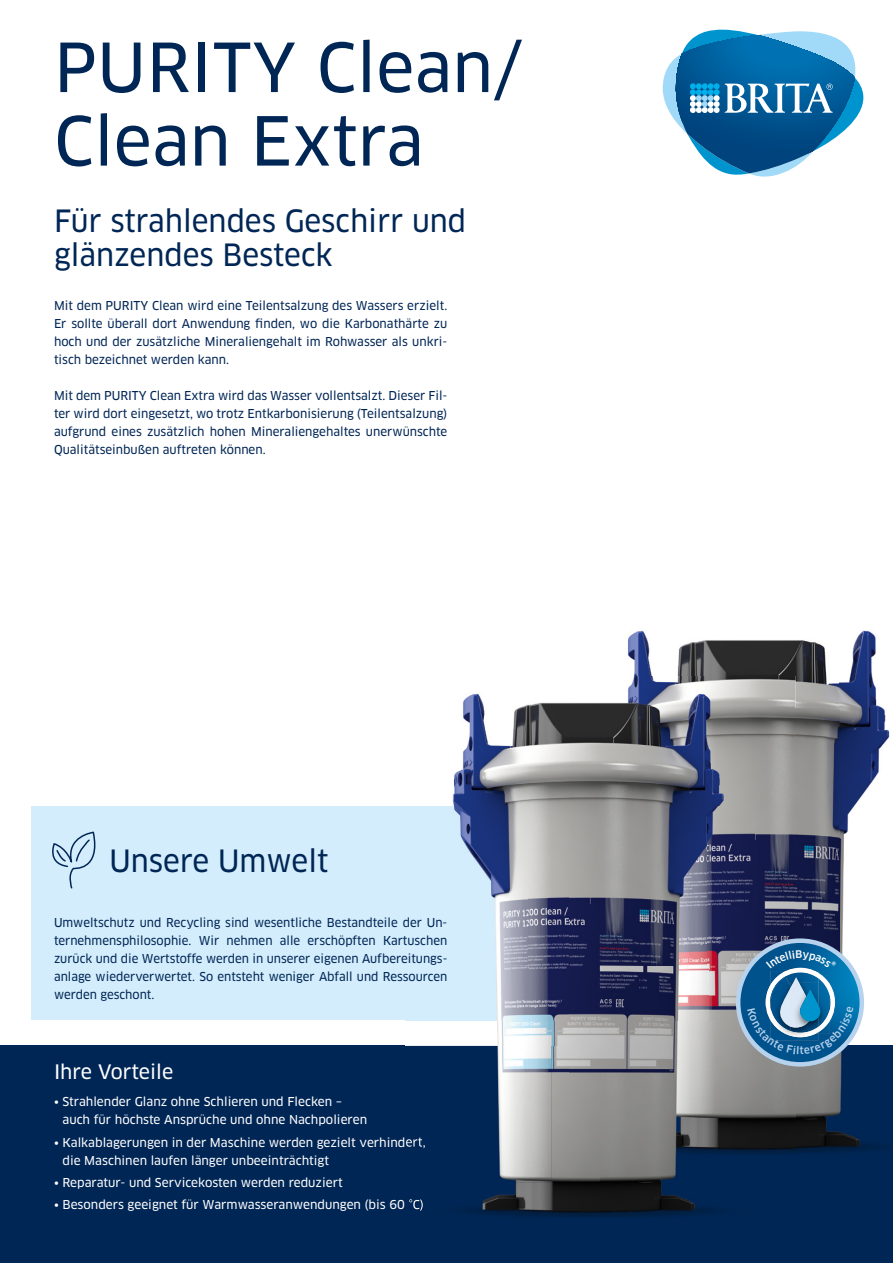
<style>
.page{position:relative;width:893px;height:1263px;background:#fff}
.page>*{position:absolute;margin:0;border:0;box-sizing:border-box;transform-origin:0 0}
.t1{font:66px/73.5px "Clan Pro News";color:#002655}
.t2{font:30px/34.5px "Clan Pro News";color:#002655}
.t3{font:19.5px "Clan Pro News";color:#fff}
.t4{font:12px/18px "Clan Pro News";color:#002655;text-align:justify}
.t5{font:12px/18px "Clan Pro News";color:#fff}
</style>
<div class="page">
<svg style="left:663px;top:30px;width:200px;height:147px"></svg>
<div style="left:31px;top:807px;width:723px;height:213px;background:#d4edfc"></div>
<div style="left:0;top:1046px;width:893px;height:217px;background:#002655"></div>
<img style="left:627px;top:630px;width:212px;height:79px">
<img style="left:839px;top:630px;width:54px;height:416px">
<img style="left:795px;top:709px;width:44px;height:229px">
<img style="left:600px;top:1046px;width:278px;height:119px">
<img style="left:405px;top:676px;width:300px;height:131px">
<img style="left:405px;top:1020px;width:331px;height:26px">
<img style="left:454px;top:807px;width:296px;height:213px">
<img style="left:423px;top:1046px;width:177px;height:171px">
<img style="left:600px;top:1165px;width:112px;height:52px">
<img style="left:406px;top:1137px;width:20px;height:11px">
<img style="left:409px;top:1199px;width:14px;height:12px">
<img style="left:705px;top:676px;width:90px;height:159px">
<img style="left:750px;top:834px;width:45px;height:104px">
<svg style="left:52px;top:832px;width:44px;height:57px"></svg>
<svg style="left:736px;top:938px;width:128px;height:128px;background:#4982aa"></svg>
<h1 class="t1" style="left:54px;top:31px;width:470px">PURITY Clean/<br>Clean Extra</h1>
<h2 class="t2" style="left:54px;top:204px;width:414px">Für strahlendes Geschirr und glänzendes Besteck</h2>
<p class="t4" style="left:54px;top:296px;width:395px">Mit dem PURITY Clean wird eine Teilentsalzung des Wassers erzielt.<br>Er sollte überall dort Anwendung nden, wo die Karbonathärte zu hoch und der zusätzliche Mineralien gehalt im Rohwasser als unkri&shy;tisch bezeichnet werden kann.</p>
<p class="t4" style="left:54px;top:386px;width:395px">Mit dem PURITY Clean Extra wird das Wasser vollentsalzt. Dieser Fil&shy;ter wird dort eingesetzt, wo trotz Entkarbonisierung (Teilent salzung) aufgrund eines zusätzlich hohen Mineraliengehaltes unerwünschte Qualitätseinbußen auftreten können.</p>
<h2 class="t2" style="left:109px;top:844px;width:220px">Unsere Umwelt</h2>
<p class="t4" style="left:54px;top:914px;width:395px">Umweltschutz und Recycling sind wesentliche Bestandteile der Un&shy;ternehmensphilosophie. Wir nehmen alle erschöpften Kartuschen zurück und die Wertstoffe werden in unserer eigenen Aufbereitungs&shy;anlage wiederverwertet. So entsteht weniger Abfall und Ressourcen werden geschont.</p>
<h3 class="t3" style="left:54px;top:1060px;width:121px">Ihre Vorteile</h3>
<p class="t5" style="left:62px;top:1093px;width:306px;text-indent:-8px">• Strahlender Glanz ohne Schlieren und Flecken – auch für höchste Ansprüche und ohne Nachpolieren</p>
<p class="t5" style="left:62px;top:1133px;width:365px;text-indent:-8px">• Kalkablagerungen in der Maschine werden gezielt verhindert, die Maschinen laufen länger unbeeinträchtigt</p>
<p class="t5" style="left:54px;top:1173px;width:290px">• Reparatur- und Servicekosten werden reduziert</p>
<p class="t5" style="left:54px;top:1196px;width:371px">• Besonders geeignet für Warmwasseranwendungen (bis 60 °C)</p>
</div>
